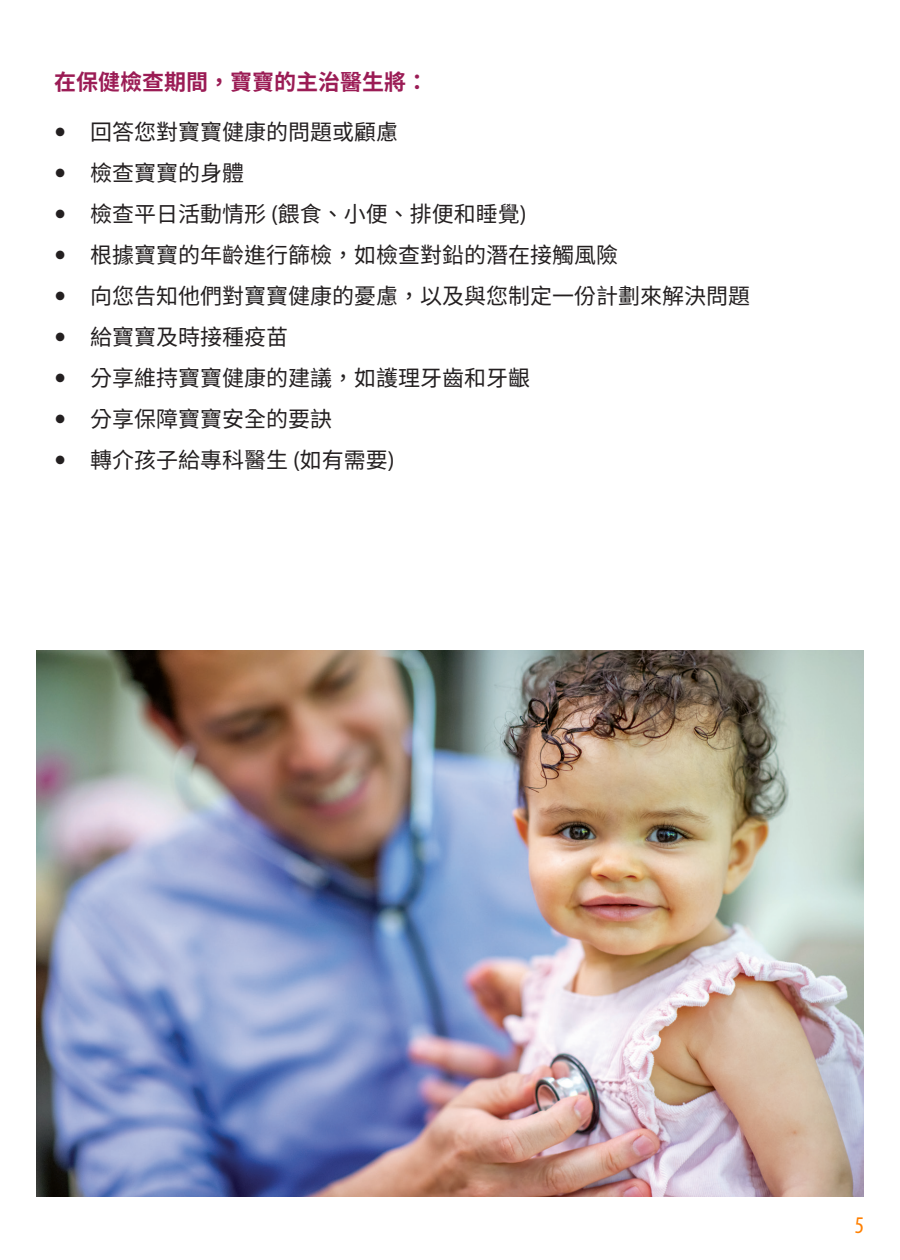
<style>
.page{position:relative;width:900px;height:1260px;background:#fff}
.page>*{position:absolute;margin:0;border:0;box-sizing:border-box;transform-origin:0 0}
.t1{font:condensed 24px "Myriad Pro";color:#ff8000}
.t2{font:22px "Noto Sans CJ Ktc";color:#231f20}
.Subtitle{font:700 22px "Noto Sans CJ Ktc";color:#9b1c55}
.s1{font-family:"Myriad Pro";font-size:24px}
</style>
<div class="page">
<img style="left:36px;top:650px;width:828px;height:547px">
<p class="Subtitle" style="left:54px;top:70px;width:375px">在保健檢查期間，寶寶的主治醫生將：</p>
<p class="t2" style="left:90px;top:120px;width:309px">回答您對寶寶健康的問題或顧慮</p>
<p class="t2" style="left:90px;top:161px;width:155px">檢查寶寶的身體</p>
<p class="t2" style="left:90px;top:202px;width:438px">檢查平日活動情形 <span class="s1">(</span>餵食、小便、排便和睡覺<span class="s1">)</span></p>
<p class="t2" style="left:90px;top:243px;width:529px">根據寶寶的年齡進行篩檢，如檢查對鉛的潛在接觸風險</p>
<p class="t2" style="left:90px;top:284px;width:661px">向您告知他們對寶寶健康的憂慮，以及與您制定一份計劃來解決問題</p>
<p class="t2" style="left:90px;top:325px;width:199px">給寶寶及時接種疫苗</p>
<p class="t2" style="left:90px;top:366px;width:441px">分享維持寶寶健康的建議，如護理牙齒和牙齦</p>
<p class="t2" style="left:90px;top:407px;width:243px">分享保障寶寶安全的要訣</p>
<p class="t2" style="left:90px;top:448px;width:306px">轉介孩子給專科醫生 <span class="s1">(</span>如有需要<span class="s1">)</span></p>
<p class="t1" style="left:855px;top:1211px;width:11px">5</p>
</div>
